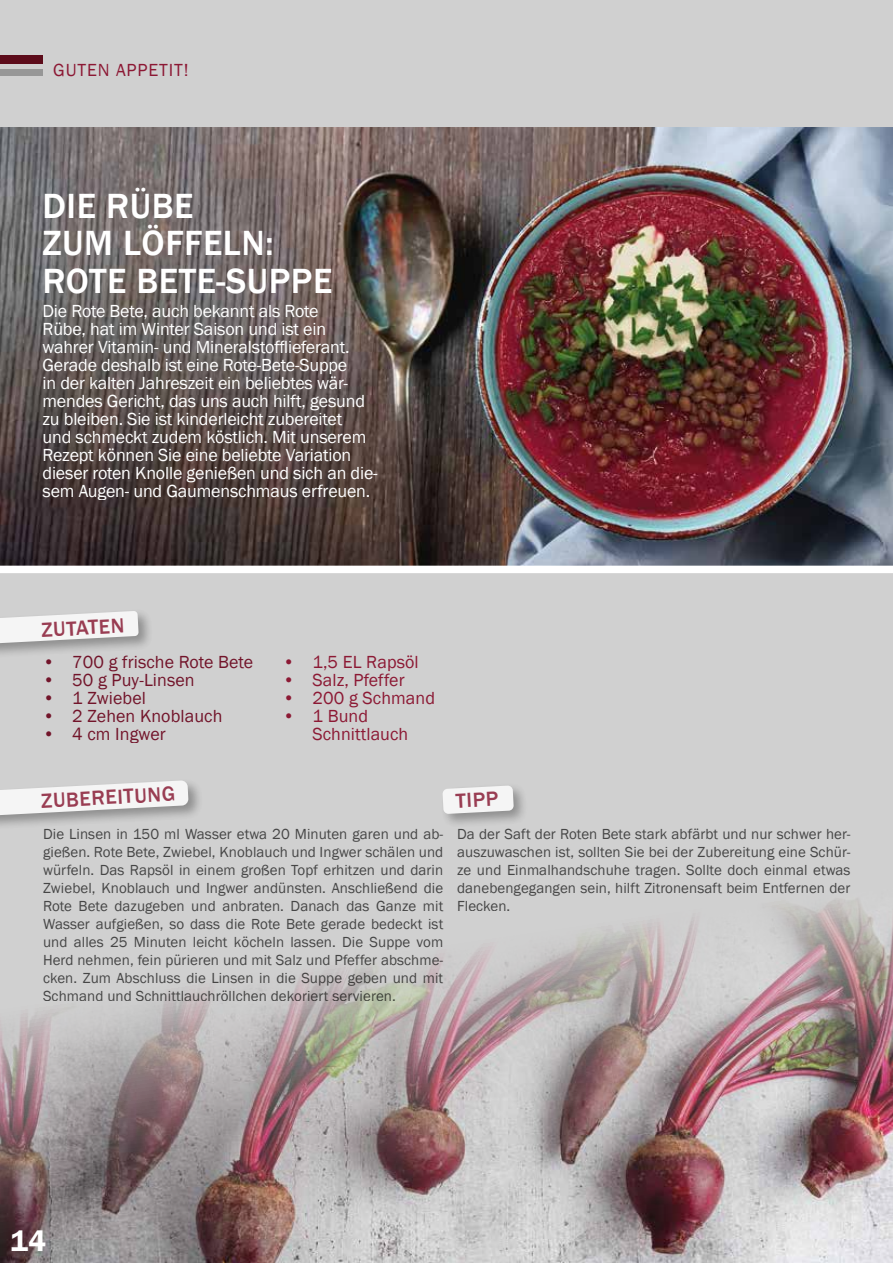
<style>
.page{position:relative;width:893px;height:1263px;background:#d0d0d0}
.page>*{position:absolute;margin:0;border:0;box-sizing:border-box;transform-origin:0 0}
.t1{font:500 36px/37.5px "Franklin Gothic";letter-spacing:.015em;color:#fff}
.t2{font:600 30px "Franklin Gothic";color:#fff}
.t3{font:500 21px "Franklin Gothic";color:#8c1934}
.t4{font:18px/18px "Franklin Gothic";letter-spacing:-.01em;color:#fff}
.t5{font:18px/18px "Franklin Gothic";letter-spacing:.005em;color:#8c1934}
.t6{font:18px "Franklin Gothic";letter-spacing:.05em;color:#8c1834}
.t7{font:15px/18px "Franklin Gothic";letter-spacing:.005em;color:#575756;text-align:justify}
</style>
<div class="page">
<img style="left:0;top:899px;width:893px;height:364px">
<img style="left:0;top:127px;width:893px;height:439px">
<div style="left:0;top:55px;width:43px;height:9px;background:#5c0b1a"></div>
<div style="left:0;top:69px;width:43px;height:7px;background:#979797"></div>
<div style="left:0;top:566px;width:893px;height:7px;background:#fff"></div>
<div style="left:0;top:778px;width:203px;height:54px;background:#000;opacity:.4"></div>
<svg style="left:0;top:780px;width:189px;height:38px"></svg>
<div style="left:0;top:608px;width:153px;height:52px;background:#000;opacity:.4"></div>
<svg style="left:0;top:611px;width:139px;height:34px"></svg>
<div style="left:440px;top:783px;width:88px;height:46px;background:#000;opacity:.4"></div>
<svg style="left:442px;top:785px;width:72px;height:29px"></svg>
<p class="t6" style="left:53px;top:59px;width:137px">GUTEN APPETIT!</p>
<h1 class="t1" style="left:43px;top:187px;width:291px">DIE RÜBE<br>ZUM LÖFFELN:<br>ROTE BETE-SUPPE</h1>
<p class="t4" style="left:43px;top:302px;width:337px">Die Rote Bete, auch bekannt als Rote<br>Rübe, hat im Winter Saison und ist ein wahrer Vitamin- und Mineralstofflieferant.<br>Gerade deshalb ist eine Rote-Bete-Suppe<br>in der kalten Jahreszeit ein beliebtes wär&shy;mendes Gericht, das uns auch hilft, gesund zu bleiben. Sie ist kinderleicht zubereitet<br>und schmeckt zudem köstlich. Mit unserem Rezept können Sie eine beliebte Variation dieser roten Knolle genießen und sich an die&shy;sem Augen- und Gaumenschmaus erfreuen.</p>
<h3 class="t3" style="left:41px;top:617px;width:85px;rotate:-3deg">ZUTATEN</h3>
<p class="t5" style="left:43px;top:653px;width:212px">• 700 g frische Rote Bete</p>
<p class="t5" style="left:43px;top:671px;width:154px">• 50 g Puy-Linsen</p>
<p class="t5" style="left:42px;top:689px;width:105px">• 1 Zwiebel</p>
<p class="t5" style="left:42px;top:707px;width:181px">• 2 Zehen Knoblauch</p>
<p class="t5" style="left:42px;top:725px;width:125px">• 4 cm Ingwer</p>
<p class="t5" style="left:283px;top:653px;width:138px">• 1,5 EL Rapsöl</p>
<p class="t5" style="left:283px;top:671px;width:123px">• Salz, Pfeffer</p>
<p class="t5" style="left:283px;top:689px;width:154px">• 200 g Schmand</p>
<p class="t5" style="left:312px;top:707px;width:97px;text-indent:-30px">• 1 Bund<br>Schnittlauch</p>
<h3 class="t3" style="left:41px;top:788px;width:136px;rotate:-3deg">ZUBEREITUNG</h3>
<p class="t7" style="left:43px;top:825px;width:402px">Die Linsen in 150 ml Wasser etwa 20 Minuten garen und ab&shy;gießen. Rote Bete, Zwiebel, Knoblauch und Ingwer schälen und würfeln. Das Rapsöl in einem großen Topf erhitzen und darin Zwiebel, Knoblauch und Ingwer andünsten. Anschließend die Rote Bete dazugeben und anbraten. Danach das Ganze mit Wasser aufgießen, so dass die Rote Bete gerade bedeckt ist und alles 25 Minuten leicht köcheln lassen. Die Suppe vom Herd nehmen, fein pürieren und mit Salz und Pfeffer abschme&shy;cken. Zum Abschluss die Linsen in die Suppe geben und mit Schmand und Schnittlauchröllchen dekoriert servieren.</p>
<h3 class="t3" style="left:455px;top:788px;width:44px;rotate:-3deg">TIPP</h3>
<p class="t7" style="left:457px;top:825px;width:395px">Da der Saft der Roten Bete stark abfärbt und nur schwer her&shy;auszuwaschen ist, sollten Sie bei der Zubereitung eine Schür&shy;ze und Einmalhandschuhe tragen. Sollte doch einmal etwas danebengegangen sein, hilft Zitronensaft beim Entfernen der Flecken.</p>
<h2 class="t2" style="left:11px;top:1223px;width:37px">14</h2>
</div>
